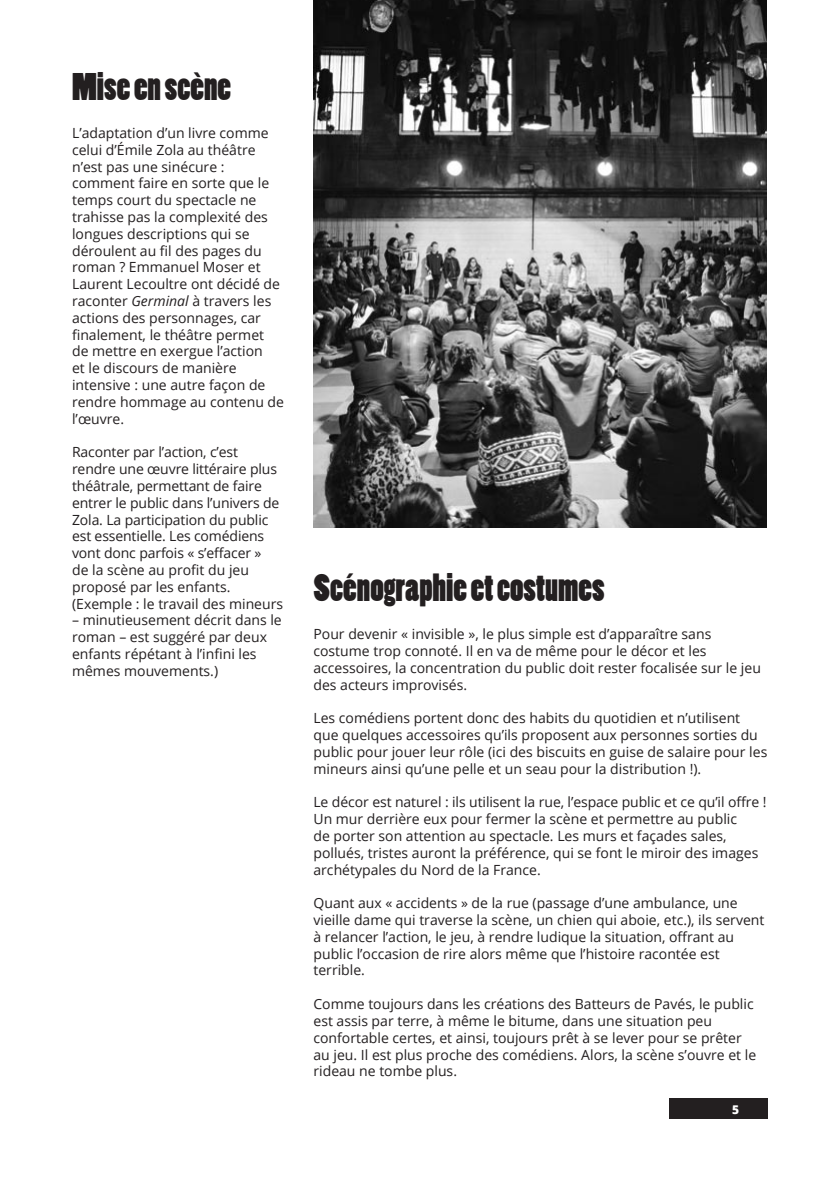
<style>
.page{position:relative;width:840px;height:1191px;background:#fff}
.page>*{position:absolute;margin:0;border:0;box-sizing:border-box;transform-origin:0 0}
.t1{font:36px "Poplar Std";color:#231f20}
.t2{font:14px/16.8px "Open Sans";color:#231f20}
.t3{font:800 12px "Open Sans";color:#fff}
.s1{font-style:italic}
</style>
<div class="page">
<div style="left:669px;top:1098px;width:98px;height:21px;background:#231f20"></div>
<img style="left:313px;top:0;width:453px;height:528px">
<h1 class="t1" style="left:72px;top:66px;width:160px">Mise en scène</h1>
<p class="t2" style="left:72px;top:124px;width:213px">L’adaptation d’un livre comme celui d’Émile Zola au théâtre n’est pas une sinécure : comment faire en sorte que le temps court du spectacle ne trahisse pas la complexité des longues descriptions qui se déroulent au fil des pages du roman ? Emmanuel Moser et<br>Laurent Lecoultre ont décidé de raconter <span class="s1">Germinal</span> à travers les actions des personnages, car finalement, le théâtre permet de mettre en exergue l’action<br>et le discours de manière intensive : une autre façon de rendre hommage au contenu de l’œuvre.</p>
<p class="t2" style="left:72px;top:443px;width:212px">Raconter par l’action, c’est rendre une œuvre littéraire plus théâtrale, permettant de faire entrer le public dans l’univers de<br>Zola. La participation du public est essentielle. Les comédiens vont donc parfois « s’effacer »<br>de la scène au profit du jeu proposé par les enfants. (Exemple : le travail des mineurs</p>
<p class="t2" style="left:72px;top:611px;width:211px">– minutieusement décrit dans le roman – est suggéré par deux enfants répétant à l’infini les mêmes mouvements.)</p>
<h1 class="t1" style="left:313px;top:568px;width:292px">Scénographie et costumes</h1>
<p class="t2" style="left:313px;top:625px;width:448px">Pour devenir « invisible », le plus simple est d’apparaître sans costume trop connoté. Il en va de même pour le décor et les accessoires, la concentration du public doit rester focalisée sur le jeu des acteurs improvisés.</p>
<p class="t2" style="left:313px;top:709px;width:455px">Les comédiens portent donc des habits du quotidien et n’utilisent que quelques accessoires qu’ils proposent aux personnes sorties du public pour jouer leur rôle (ici des biscuits en guise de salaire pour les mineurs ainsi qu’une pelle et un seau pour la distribution !).</p>
<p class="t2" style="left:313px;top:793px;width:454px">Le décor est naturel : ils utilisent la rue, l’espace public et ce qu’il offre !<br>Un mur derrière eux pour fermer la scène et permettre au public<br>de porter son attention au spectacle. Les murs et façades sales, pollués, tristes auront la préférence, qui se font le miroir des images archétypales du Nord de la France.</p>
<p class="t2" style="left:313px;top:894px;width:452px">Quant aux « accidents » de la rue (passage d’une ambulance, une vieille dame qui traverse la scène, un chien qui aboie, etc.), ils servent à relancer l’action, le jeu, à rendre ludique la situation, offrant au public l’occasion de rire alors même que l’histoire racontée est terrible.</p>
<p class="t2" style="left:313px;top:995px;width:444px">Comme toujours dans les créations des Batteurs de Pavés, le public est assis par terre, à même le bitume, dans une situation peu confortable certes, et ainsi, toujours prêt à se lever pour se prêter au jeu. Il est plus proche des comédiens. Alors, la scène s’ouvre et le rideau ne tombe plus.</p>
<p class="t3" style="left:731px;top:1100px;width:9px">5</p>
</div>
